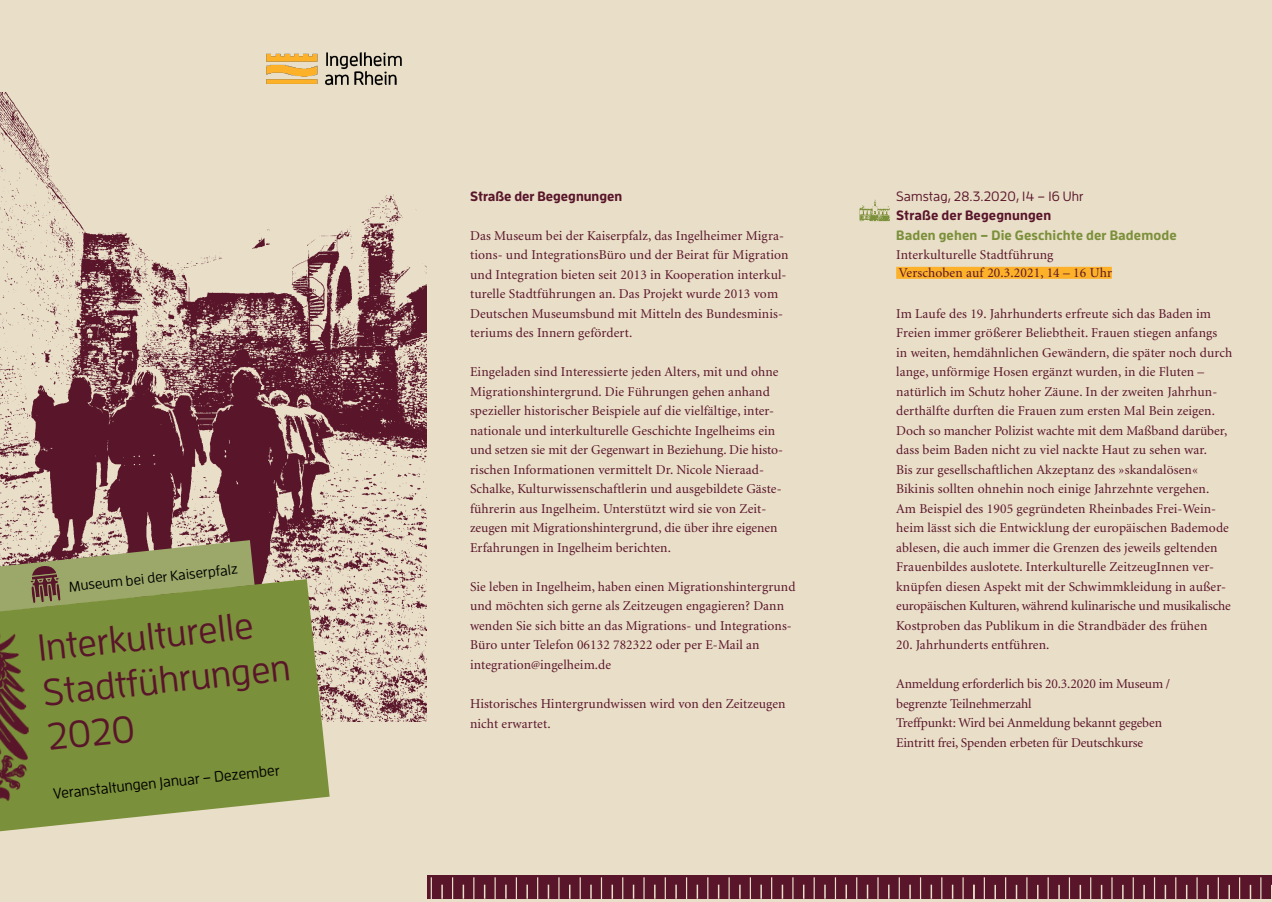
<style>
.page{position:relative;width:1272px;height:902px;background:#fff}
.page>*{position:absolute;margin:0;border:0;box-sizing:border-box;transform-origin:0 0}
.t1{font:500 37.5px/45px "Enzo OT";color:#59152a}
.t2{font:500 15px "Enzo OT";color:#000}
.t3{font:500 14.25px "Enzo OT";color:#000}
.t4{font:13.5px/19.5px "Minion";letter-spacing:.005em;color:#59152a}
.t5{font:700 13.5px "Enzo OT";color:#59152a}
.t6{font:700 13.5px "Enzo OT";letter-spacing:.01em;color:#7b903a}
.t7{font:500 13.5px "Enzo OT";letter-spacing:.01em;color:#59152a}
.s1{font-size:12px}
</style>
<div class="page">
<div style="left:417px;top:0;width:854px;height:901px;background:#e9dec8"></div>
<div style="left:896px;top:267px;width:215px;height:12px;background:#fcb128"></div>
<div style="left:426px;top:874px;width:845px;height:25px;background:#59152a"></div>
<hr style="left:430px;top:877px;width:2px;height:22px;background:#e9dec8">
<svg style="left:452px;top:877px;width:1px;height:22px"></svg>
<svg style="left:473px;top:877px;width:1px;height:22px"></svg>
<svg style="left:494px;top:877px;width:1px;height:22px"></svg>
<svg style="left:516px;top:877px;width:1px;height:22px"></svg>
<svg style="left:537px;top:877px;width:1px;height:22px"></svg>
<svg style="left:558px;top:877px;width:1px;height:22px"></svg>
<hr style="left:579px;top:877px;width:2px;height:22px;background:#e9dec8">
<svg style="left:601px;top:877px;width:1px;height:22px"></svg>
<svg style="left:622px;top:877px;width:1px;height:22px"></svg>
<svg style="left:643px;top:877px;width:1px;height:22px"></svg>
<hr style="left:664px;top:877px;width:2px;height:22px;background:#e9dec8">
<svg style="left:686px;top:877px;width:1px;height:22px"></svg>
<svg style="left:707px;top:877px;width:1px;height:22px"></svg>
<svg style="left:728px;top:877px;width:1px;height:22px"></svg>
<hr style="left:749px;top:877px;width:2px;height:22px;background:#e9dec8">
<svg style="left:771px;top:877px;width:1px;height:22px"></svg>
<svg style="left:792px;top:877px;width:1px;height:22px"></svg>
<svg style="left:813px;top:877px;width:1px;height:22px"></svg>
<hr style="left:834px;top:877px;width:2px;height:22px;background:#e9dec8">
<svg style="left:856px;top:877px;width:1px;height:22px"></svg>
<svg style="left:877px;top:877px;width:1px;height:22px"></svg>
<svg style="left:898px;top:877px;width:1px;height:22px"></svg>
<hr style="left:919px;top:877px;width:2px;height:22px;background:#e9dec8">
<svg style="left:941px;top:877px;width:1px;height:22px"></svg>
<svg style="left:962px;top:877px;width:1px;height:22px"></svg>
<svg style="left:983px;top:877px;width:1px;height:22px"></svg>
<svg style="left:1005px;top:877px;width:1px;height:22px"></svg>
<svg style="left:1026px;top:877px;width:1px;height:22px"></svg>
<svg style="left:1047px;top:877px;width:1px;height:22px"></svg>
<svg style="left:1068px;top:877px;width:1px;height:22px"></svg>
<svg style="left:1090px;top:877px;width:1px;height:22px"></svg>
<svg style="left:1111px;top:877px;width:1px;height:22px"></svg>
<svg style="left:1132px;top:877px;width:1px;height:22px"></svg>
<hr style="left:1153px;top:877px;width:2px;height:22px;background:#e9dec8">
<svg style="left:1175px;top:877px;width:1px;height:22px"></svg>
<svg style="left:1196px;top:877px;width:1px;height:22px"></svg>
<svg style="left:1217px;top:877px;width:1px;height:22px"></svg>
<hr style="left:1238px;top:877px;width:2px;height:22px;background:#e9dec8">
<svg style="left:1260px;top:877px;width:1px;height:22px"></svg>
<svg style="left:441px;top:884px;width:2px;height:14px"></svg>
<svg style="left:462px;top:884px;width:2px;height:14px"></svg>
<svg style="left:484px;top:884px;width:1px;height:14px"></svg>
<svg style="left:505px;top:884px;width:1px;height:14px"></svg>
<svg style="left:526px;top:884px;width:2px;height:14px"></svg>
<svg style="left:547px;top:884px;width:2px;height:14px"></svg>
<svg style="left:569px;top:884px;width:1px;height:14px"></svg>
<svg style="left:590px;top:884px;width:1px;height:14px"></svg>
<svg style="left:611px;top:884px;width:2px;height:14px"></svg>
<svg style="left:632px;top:884px;width:2px;height:14px"></svg>
<svg style="left:654px;top:884px;width:1px;height:14px"></svg>
<svg style="left:675px;top:884px;width:1px;height:14px"></svg>
<svg style="left:696px;top:884px;width:2px;height:14px"></svg>
<svg style="left:718px;top:884px;width:1px;height:14px"></svg>
<svg style="left:739px;top:884px;width:1px;height:14px"></svg>
<svg style="left:760px;top:884px;width:2px;height:14px"></svg>
<svg style="left:781px;top:884px;width:2px;height:14px"></svg>
<svg style="left:803px;top:884px;width:1px;height:14px"></svg>
<svg style="left:824px;top:884px;width:1px;height:14px"></svg>
<svg style="left:845px;top:884px;width:2px;height:14px"></svg>
<svg style="left:866px;top:884px;width:2px;height:14px"></svg>
<svg style="left:888px;top:884px;width:1px;height:14px"></svg>
<svg style="left:909px;top:884px;width:1px;height:14px"></svg>
<svg style="left:930px;top:884px;width:2px;height:14px"></svg>
<svg style="left:951px;top:884px;width:2px;height:14px"></svg>
<svg style="left:973px;top:884px;width:1px;height:14px"></svg>
<svg style="left:994px;top:884px;width:1px;height:14px"></svg>
<svg style="left:1015px;top:884px;width:2px;height:14px"></svg>
<svg style="left:1037px;top:884px;width:1px;height:14px"></svg>
<svg style="left:1058px;top:884px;width:1px;height:14px"></svg>
<svg style="left:1079px;top:884px;width:2px;height:14px"></svg>
<svg style="left:1100px;top:884px;width:2px;height:14px"></svg>
<svg style="left:1122px;top:884px;width:1px;height:14px"></svg>
<svg style="left:1143px;top:884px;width:1px;height:14px"></svg>
<svg style="left:1164px;top:884px;width:2px;height:14px"></svg>
<svg style="left:1185px;top:884px;width:2px;height:14px"></svg>
<svg style="left:1207px;top:884px;width:1px;height:14px"></svg>
<svg style="left:1228px;top:884px;width:1px;height:14px"></svg>
<svg style="left:1249px;top:884px;width:2px;height:14px"></svg>
<div style="left:0;top:0;width:426px;height:901px;background:#e9dec8"></div>
<img style="left:266px;top:52px;width:136px;height:34px">
<img style="left:0;top:92px;width:426px;height:629px">
<img style="left:859px;top:199px;width:30px;height:23px">
<svg style="left:0;top:579px;width:329px;height:252px;background:#869749"></svg>
<img style="left:0;top:627px;width:37px;height:191px">
<svg style="left:0;top:540px;width:254px;height:71px;background:#969863"></svg>
<p class="t3" style="left:68px;top:578px;width:171px;rotate:-6deg">Museum bei der Kaiserpfalz</p>
<h1 class="t1" style="left:36px;top:624px;width:250px;rotate:-6deg">Interkulturelle<br>Stadtführungen<br>2020</h1>
<p class="t2" style="left:52px;top:784px;width:229px;rotate:-6deg">Veranstaltungen Januar – Dezember</p>
<p class="t5" style="left:470px;top:187px;width:154px">Straße der Begegnungen</p>
<p class="t4" style="left:470px;top:226px;width:320px">Das Museum bei der Kaiserpfalz, das Ingelheimer Migra&shy;tions- und IntegrationsBüro und der Beirat für Migration und Integration bieten seit 2013 in Kooperation interkul&shy;turelle Stadtführungen an. Das Projekt wurde 2013 vom Deutschen Museumsbund mit Mitteln des Bundesminis&shy;teriums des Innern gefördert.</p>
<p class="t4" style="left:470px;top:363px;width:314px">Eingeladen sind Interessierte jeden Alters, mit und ohne Migrationshintergrund. Die Führungen gehen anhand spezieller historischer Beispiele auf die vielfältige, inter&shy;nationale und interkulturelle Geschichte Ingelheims ein und setzen sie mit der Gegenwart in Beziehung. Die histo&shy;rischen Informationen vermittelt Dr. Nicole Nieraad-Schalke, Kulturwissenschaftlerin und ausgebildete Gäste&shy;führerin aus Ingelheim. Unterstützt wird sie von Zeit&shy;zeugen mit Migrationshintergrund, die über ihre eigenen Erfahrungen in Ingelheim berichten.</p>
<p class="t4" style="left:470px;top:577px;width:327px">Sie leben in Ingelheim, haben einen Migrationshintergrund und möchten sich gerne als Zeitzeugen engagieren? Dann wenden Sie sich bitte an das Migrations- und Integrations-Büro unter Telefon 06132 782322 oder per E-Mail an integration<span class="s1">@</span>ingelheim.de</p>
<p class="t4" style="left:470px;top:694px;width:317px">Historisches Hintergrundwissen wird von den Zeitzeugen nicht erwartet.</p>
<p class="t7" style="left:896px;top:188px;width:189px">Samstag, 28.3.2020, 14 – 16 Uhr</p>
<p class="t5" style="left:896px;top:207px;width:156px">Straße der Begegnungen</p>
<p class="t6" style="left:896px;top:226px;width:282px">Baden gehen – Die Geschichte der Bademode</p>
<p class="t4" style="left:896px;top:246px;width:217px;line-height:18px">Interkulturelle Stadtführung<br>Verschoben auf 20.3.2021, 14 – 16 Uhr</p>
<p class="t4" style="left:896px;top:304px;width:337px">Im Laufe des 19. Jahrhunderts erfreute sich das Baden im Freien immer größerer Beliebtheit. Frauen stiegen anfangs<br>in weiten, hemdähnlichen Gewändern, die später noch durch lange, unförmige Hosen ergänzt wurden, in die Fluten – natürlich im Schutz hoher Zäune. In der zweiten Jahrhun&shy;derthälfte durften die Frauen zum ersten Mal Bein zeigen.<br>Doch so mancher Polizist wachte mit dem Maßband darüber, dass beim Baden nicht zu viel nackte Haut zu sehen war.<br>Bis zur gesellschaftlichen Akzeptanz des »skandalösen« Bikinis sollten ohnehin noch einige Jahrzehnte vergehen.<br>Am Beispiel des 1905 gegründeten Rheinbades Frei-Wein&shy;heim lässt sich die Entwicklung der europäischen Bademode ablesen, die auch immer die Grenzen des jeweils geltenden Frauenbildes auslotete. Interkulturelle ZeitzeugInnen ver&shy;knüpfen diesen Aspekt mit der Schwimmkleidung in außer&shy;europäischen Kulturen, während kulinarische und musikalische Kostproben das Publikum in die Strandbäder des frühen</p>
<p class="t4" style="left:896px;top:635px;width:155px">20. Jahrhunderts entführen.</p>
<p class="t4" style="left:896px;top:674px;width:275px">Anmeldung erforderlich bis 20.3.2020 im Museum / begrenzte Teilnehmerzahl<br>Treffpunkt: Wird bei Anmeldung bekannt gegeben Eintritt frei, Spenden erbeten für Deutschkurse</p>
</div>
